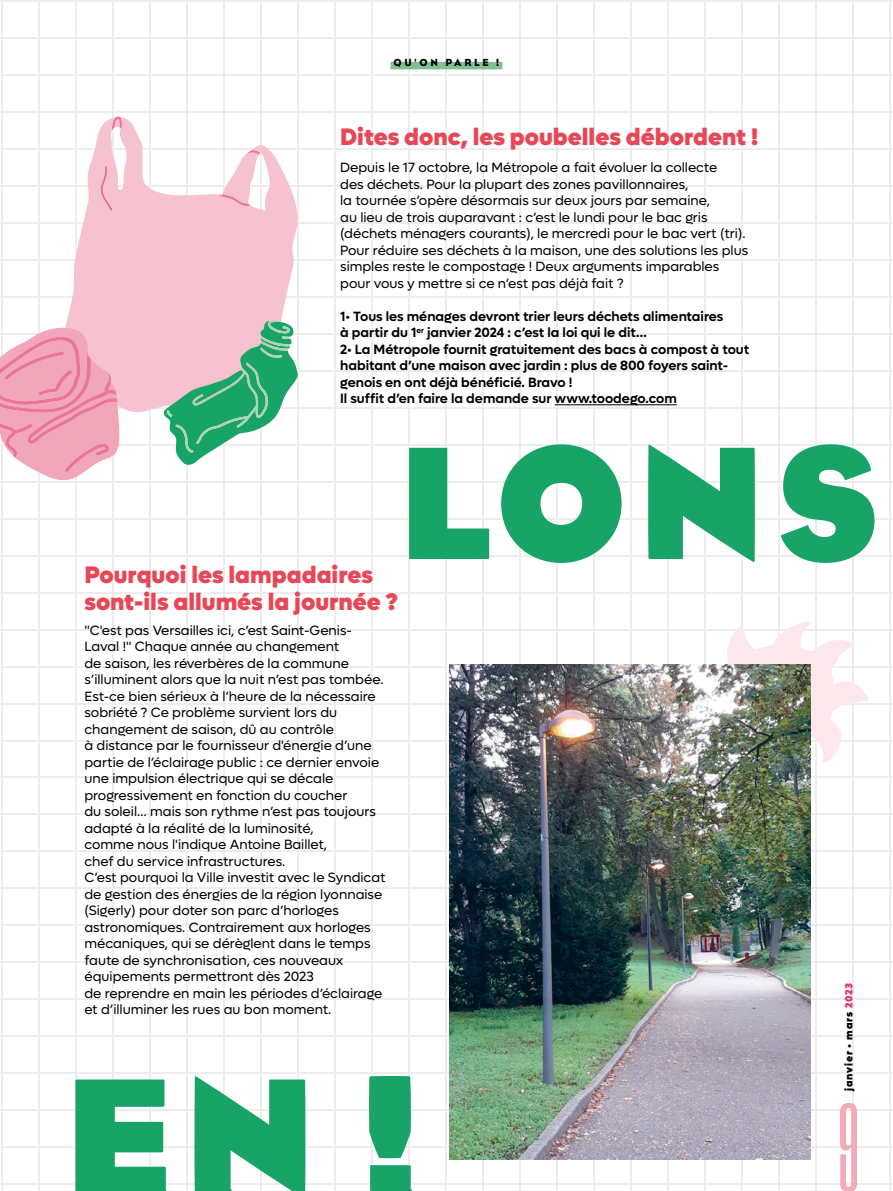
<style>
.page{position:relative;width:893px;height:1191px;background:#fff}
.page>*{position:absolute;margin:0;border:0;box-sizing:border-box;transform-origin:0 0}
.t1{font:700 170.55px "Eagle";color:#17a466}
.t2{font:700 164.1px "Eagle";color:#17a466}
.t3{font:500 93.9px "Tusker Grotesk 2500";color:#f3aabb}
.Intertitre-2{font:900 24px/27px "Lufga";color:#e74757}
.Texte-courant-regula{font:13.5px/16.5px "Lufga";color:#000}
.Texte-courant-regula-2{font:600 13.5px/16.5px "Lufga";color:#000}
.t4{font:900 10.5px "Lufga";letter-spacing:.08em;color:#000}
.t5{font:10.5px "Eagle";letter-spacing:.25em;color:#000}
.s1{color:#e53476}
</style>
<div class="page">
<hr style="left:889px;top:0;width:1px;height:1191px;background:#e3e3e3">
<hr style="left:852px;top:0;width:1px;height:1191px;background:#e3e3e3">
<hr style="left:815px;top:0;width:1px;height:1191px;background:#e3e3e3">
<hr style="left:778px;top:0;width:1px;height:1191px;background:#e3e3e3">
<hr style="left:741px;top:0;width:1px;height:1191px;background:#e3e3e3">
<hr style="left:704px;top:0;width:1px;height:1191px;background:#e3e3e3">
<hr style="left:667px;top:0;width:2px;height:1191px;background:#e3e3e3">
<hr style="left:631px;top:0;width:1px;height:1191px;background:#e3e3e3">
<hr style="left:594px;top:0;width:1px;height:1191px;background:#e3e3e3">
<hr style="left:557px;top:0;width:1px;height:1191px;background:#e3e3e3">
<hr style="left:520px;top:0;width:1px;height:1191px;background:#e3e3e3">
<hr style="left:483px;top:0;width:1px;height:1191px;background:#e3e3e3">
<hr style="left:446px;top:0;width:1px;height:1191px;background:#e3e3e3">
<hr style="left:409px;top:0;width:1px;height:1191px;background:#e3e3e3">
<hr style="left:372px;top:0;width:1px;height:1191px;background:#e3e3e3">
<hr style="left:335px;top:0;width:1px;height:1191px;background:#e3e3e3">
<hr style="left:298px;top:0;width:1px;height:1191px;background:#e3e3e3">
<hr style="left:261px;top:0;width:1px;height:1191px;background:#e3e3e3">
<hr style="left:224px;top:0;width:1px;height:1191px;background:#e3e3e3">
<hr style="left:187px;top:0;width:1px;height:1191px;background:#e3e3e3">
<hr style="left:150px;top:0;width:1px;height:1191px;background:#e3e3e3">
<hr style="left:113px;top:0;width:1px;height:1191px;background:#e3e3e3">
<hr style="left:76px;top:0;width:1px;height:1191px;background:#e3e3e3">
<hr style="left:39px;top:0;width:1px;height:1191px;background:#e3e3e3">
<hr style="left:2px;top:0;width:1px;height:1191px;background:#e3e3e3">
<hr style="left:0;top:0;width:893px;height:1px;background:#e3e3e3">
<hr style="left:0;top:37px;width:893px;height:1px;background:#e3e3e3">
<hr style="left:0;top:74px;width:893px;height:1px;background:#e3e3e3">
<hr style="left:0;top:111px;width:893px;height:1px;background:#e3e3e3">
<hr style="left:0;top:148px;width:893px;height:1px;background:#e3e3e3">
<hr style="left:0;top:185px;width:893px;height:1px;background:#e3e3e3">
<hr style="left:0;top:222px;width:893px;height:1px;background:#e3e3e3">
<hr style="left:0;top:259px;width:893px;height:1px;background:#e3e3e3">
<hr style="left:0;top:296px;width:893px;height:1px;background:#e3e3e3">
<hr style="left:0;top:333px;width:893px;height:1px;background:#e3e3e3">
<hr style="left:0;top:370px;width:893px;height:1px;background:#e3e3e3">
<hr style="left:0;top:407px;width:893px;height:1px;background:#e3e3e3">
<hr style="left:0;top:444px;width:893px;height:1px;background:#e3e3e3">
<hr style="left:0;top:481px;width:893px;height:1px;background:#e3e3e3">
<hr style="left:0;top:518px;width:893px;height:1px;background:#e3e3e3">
<hr style="left:0;top:555px;width:893px;height:1px;background:#e3e3e3">
<hr style="left:0;top:592px;width:893px;height:1px;background:#e3e3e3">
<hr style="left:0;top:629px;width:893px;height:1px;background:#e3e3e3">
<hr style="left:0;top:666px;width:893px;height:1px;background:#e3e3e3">
<hr style="left:0;top:703px;width:893px;height:1px;background:#e3e3e3">
<hr style="left:0;top:740px;width:893px;height:1px;background:#e3e3e3">
<hr style="left:0;top:777px;width:893px;height:1px;background:#e3e3e3">
<hr style="left:0;top:814px;width:893px;height:1px;background:#e3e3e3">
<hr style="left:0;top:851px;width:893px;height:1px;background:#e3e3e3">
<hr style="left:0;top:888px;width:893px;height:1px;background:#e3e3e3">
<hr style="left:0;top:925px;width:893px;height:1px;background:#e3e3e3">
<hr style="left:0;top:962px;width:893px;height:1px;background:#e3e3e3">
<hr style="left:0;top:999px;width:893px;height:1px;background:#e3e3e3">
<hr style="left:0;top:1036px;width:893px;height:1px;background:#e3e3e3">
<hr style="left:0;top:1072px;width:893px;height:2px;background:#e3e3e3">
<hr style="left:0;top:1109px;width:893px;height:1px;background:#e3e3e3">
<hr style="left:0;top:1146px;width:893px;height:1px;background:#e3e3e3">
<hr style="left:0;top:1183px;width:893px;height:1px;background:#e3e3e3">
<svg style="left:76px;top:1189px;width:336px;height:2px"></svg>
<svg style="left:698px;top:621px;width:171px;height:147px"></svg>
<hr style="left:555px;top:404px;width:122px;height:1px;background:#000">
<img style="left:450px;top:664px;width:360px;height:495px">
<svg style="left:55px;top:117px;width:243px;height:300px;fill:#f6c2cf"></svg>
<svg style="left:163px;top:321px;width:135px;height:144px"></svg>
<svg style="left:0;top:326px;width:120px;height:155px"></svg>
<div style="left:390px;top:62px;width:112px;height:7px;background:#80c093"></div>
<p class="t5" style="left:393px;top:56px;width:108px">QU'ON PARLE !</p>
<p class="Intertitre-2" style="left:340px;top:123px;width:419px">Dites donc, les poubelles débordent !</p>
<p class="Texte-courant-regula" style="left:340px;top:159px;width:379px">Depuis le 17 octobre, la Métropole a fait évoluer la collecte</p>
<p class="Texte-courant-regula" style="left:340px;top:176px;width:350px">des déchets. Pour la plupart des zones pavillonnaires,</p>
<p class="Texte-courant-regula" style="left:340px;top:192px;width:371px">la tournée s’opère désormais sur deux jours par semaine,</p>
<p class="Texte-courant-regula" style="left:340px;top:209px;width:407px">au lieu de trois auparavant : c’est le lundi pour le bac gris (déchets ménagers courants), le mercredi pour le bac vert (tri).</p>
<p class="Texte-courant-regula" style="left:340px;top:242px;width:409px">Pour réduire ses déchets à la maison, une des solutions les plus simples reste le compostage ! Deux arguments imparables</p>
<p class="Texte-courant-regula" style="left:340px;top:275px;width:285px">pour vous y mettre si ce n’est pas déjà fait ?</p>
<p class="Texte-courant-regula-2" style="left:340px;top:308px;width:385px">1• Tous les ménages devront trier leurs déchets alimentaires</p>
<p class="Texte-courant-regula-2" style="left:340px;top:324px;width:308px">à partir du 1<sup>er</sup> janvier 2024 : c’est la loi qui le dit…</p>
<p class="Texte-courant-regula-2" style="left:340px;top:341px;width:411px">2• La Métropole fournit gratuitement des bacs à compost à tout habitant d’une maison avec jardin : plus de 800 foyers saint&shy;genois en ont déjà bénéficié. Bravo !</p>
<p class="Texte-courant-regula-2" style="left:340px;top:390px;width:338px">Il suffit d’en faire la demande sur www.toodego.com</p>
<h2 class="t2" style="left:398px;top:401px;width:484px">LONS</h2>
<p class="Intertitre-2" style="left:84px;top:561px;width:315px">Pourquoi les lampadaires sont-ils allumés la journée ?</p>
<p class="Texte-courant-regula" style="left:84px;top:621px;width:301px">"C'est pas Versailles ici, c’est Saint-Genis-Laval !" Chaque année au changement<br>de saison, les réverbères de la commune s’illuminent alors que la nuit n’est pas tombée.<br>Est-ce bien sérieux à l’heure de la nécessaire sobriété ? Ce problème survient lors du changement de saison, dû au contrôle</p>
<p class="Texte-courant-regula" style="left:84px;top:737px;width:296px">à distance par le fournisseur d'énergie d’une partie de l’éclairage public : ce dernier envoie une impulsion électrique qui se décale progressivement en fonction du coucher</p>
<p class="Texte-courant-regula" style="left:84px;top:803px;width:293px">du soleil… mais son rythme n’est pas toujours adapté à la réalité de la luminosité,</p>
<p class="Texte-courant-regula" style="left:84px;top:836px;width:244px">comme nous l'indique Antoine Baillet,</p>
<p class="Texte-courant-regula" style="left:84px;top:852px;width:202px">chef du service infrastructures.</p>
<p class="Texte-courant-regula" style="left:84px;top:869px;width:303px">C’est pourquoi la Ville investit avec le Syndicat de gestion des énergies de la région lyonnaise (Sigerly) pour doter son parc d’horloges astronomiques. Contrairement aux horloges mécaniques, qui se dérèglent dans le temps faute de synchronisation, ces nouveaux équipements permettront dès 2023</p>
<p class="Texte-courant-regula" style="left:84px;top:984px;width:299px">de reprendre en main les périodes d’éclairage et d’illuminer les rues au bon moment.</p>
<p class="t4" style="left:843px;top:1091px;width:110px;rotate:-90deg">janvier • mars <span class="s1">2023</span></p>
<h1 class="t1" style="left:63px;top:1031px;width:360px">EN!</h1>
<h3 class="t3" style="left:838px;top:1093px;width:24px">9</h3>
</div>
